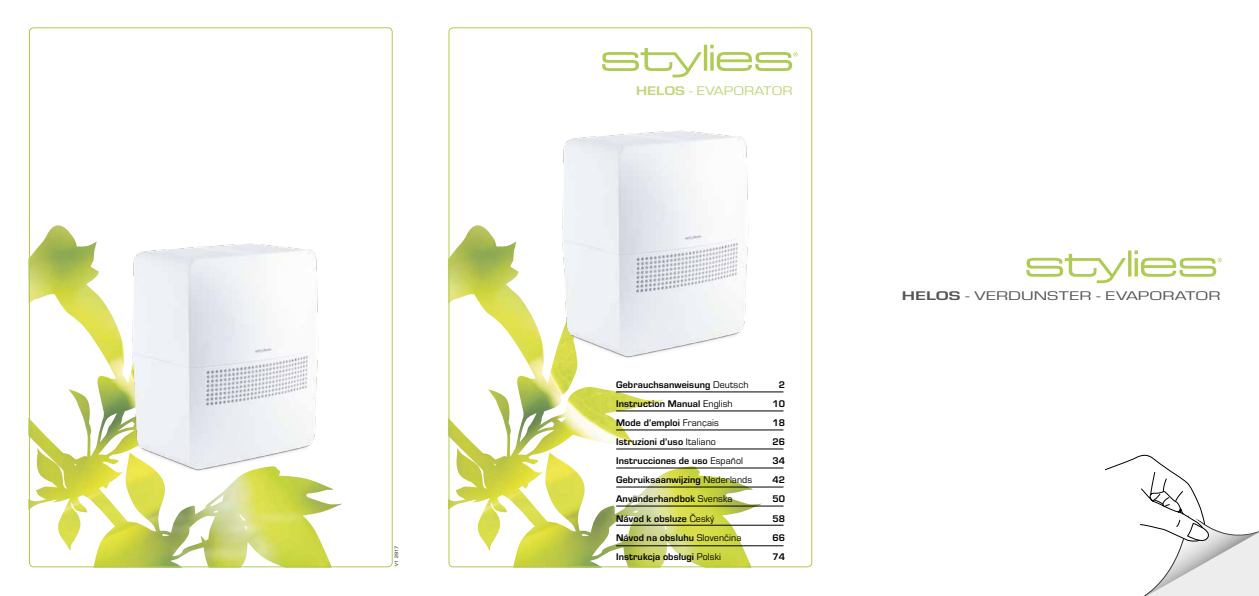
<style>
.page{position:relative;width:1259px;height:596px;background:#fff}
.page>*{position:absolute;margin:0;border:0;box-sizing:border-box;transform-origin:0 0}
.t1{font:13px "Eurostile";color:#575656;scale:1.5 1}
.t2{font:13px "Eurostile";color:#c0d77a;scale:1.25 1}
.t3{font:700 10px "Eurostile";letter-spacing:.01em;color:#000}
.t4{font:5px "Eurostile";letter-spacing:.01em;color:#000}
.s1{font-weight:700}
.s2{font-weight:400}
</style>
<div class="page">
<img style="left:28px;top:235px;width:304px;height:332px">
<img style="left:448px;top:235px;width:303px;height:332px">
<img style="left:124px;top:235px;width:201px;height:237px">
<img style="left:553px;top:130px;width:198px;height:229px">
<svg style="left:602px;top:45px;width:195px;height:32px"></svg>
<hr style="left:616px;top:391px;width:167px;height:1px;background:#000">
<hr style="left:616px;top:410px;width:167px;height:1px;background:#000">
<hr style="left:616px;top:429px;width:167px;height:1px;background:#000">
<hr style="left:616px;top:448px;width:167px;height:1px;background:#000">
<hr style="left:616px;top:467px;width:167px;height:1px;background:#000">
<hr style="left:616px;top:486px;width:167px;height:1px;background:#000">
<hr style="left:616px;top:505px;width:167px;height:1px;background:#000">
<hr style="left:616px;top:524px;width:167px;height:1px;background:#000">
<hr style="left:616px;top:545px;width:167px;height:1px;background:#000">
<svg style="left:1026px;top:250px;width:195px;height:33px"></svg>
<svg style="left:1105px;top:454px;width:154px;height:141px"></svg>
<div style="left:116px;top:497px;width:192px;height:67px;background:#fff;opacity:.72"></div>
<p class="t4" style="left:393px;top:565px;width:21px;rotate:-90deg">V1 2917</p>
<h1 class="t2" style="left:636px;top:82px;width:127px"><span class="s1">HELOS</span> - EVAPORATOR</h1>
<p class="t3" style="left:616px;top:377px;width:134px">Gebrauchsanweisung <span class="s2">Deutsch</span></p>
<p class="t3" style="left:779px;top:377px;width:8px">2</p>
<p class="t3" style="left:616px;top:396px;width:118px">Instruction Manual <span class="s2">English</span></p>
<p class="t3" style="left:772px;top:396px;width:14px">10</p>
<p class="t3" style="left:616px;top:415px;width:104px">Mode d’emploi <span class="s2">Français</span></p>
<p class="t3" style="left:772px;top:415px;width:14px">18</p>
<p class="t3" style="left:616px;top:434px;width:101px">Istruzioni d’uso <span class="s2">Italiano</span></p>
<p class="t3" style="left:772px;top:434px;width:14px">26</p>
<p class="t3" style="left:616px;top:453px;width:128px">Instrucciones de uso <span class="s2">Español</span></p>
<p class="t3" style="left:772px;top:453px;width:14px">34</p>
<p class="t3" style="left:616px;top:472px;width:137px">Gebruiksaanwijzing <span class="s2">Nederlands</span></p>
<p class="t3" style="left:772px;top:472px;width:14px">42</p>
<p class="t3" style="left:616px;top:492px;width:118px">Använderhandbok <span class="s2">Svenska</span></p>
<p class="t3" style="left:772px;top:492px;width:14px">50</p>
<p class="t3" style="left:616px;top:511px;width:99px">Návod k obsluze <span class="s2">Český</span></p>
<p class="t3" style="left:772px;top:511px;width:14px">58</p>
<p class="t3" style="left:616px;top:530px;width:127px">Návod na obsluhu <span class="s2">Slovenčina</span></p>
<p class="t3" style="left:772px;top:530px;width:14px">66</p>
<p class="t3" style="left:616px;top:549px;width:106px">Instrukcja obsługi <span class="s2">Polski</span></p>
<p class="t3" style="left:772px;top:549px;width:14px">74</p>
<h1 class="t1" style="left:902px;top:287px;width:214px"><span class="s1">HELOS</span> - VERDUNSTER - EVAPORATOR</h1>
</div>
